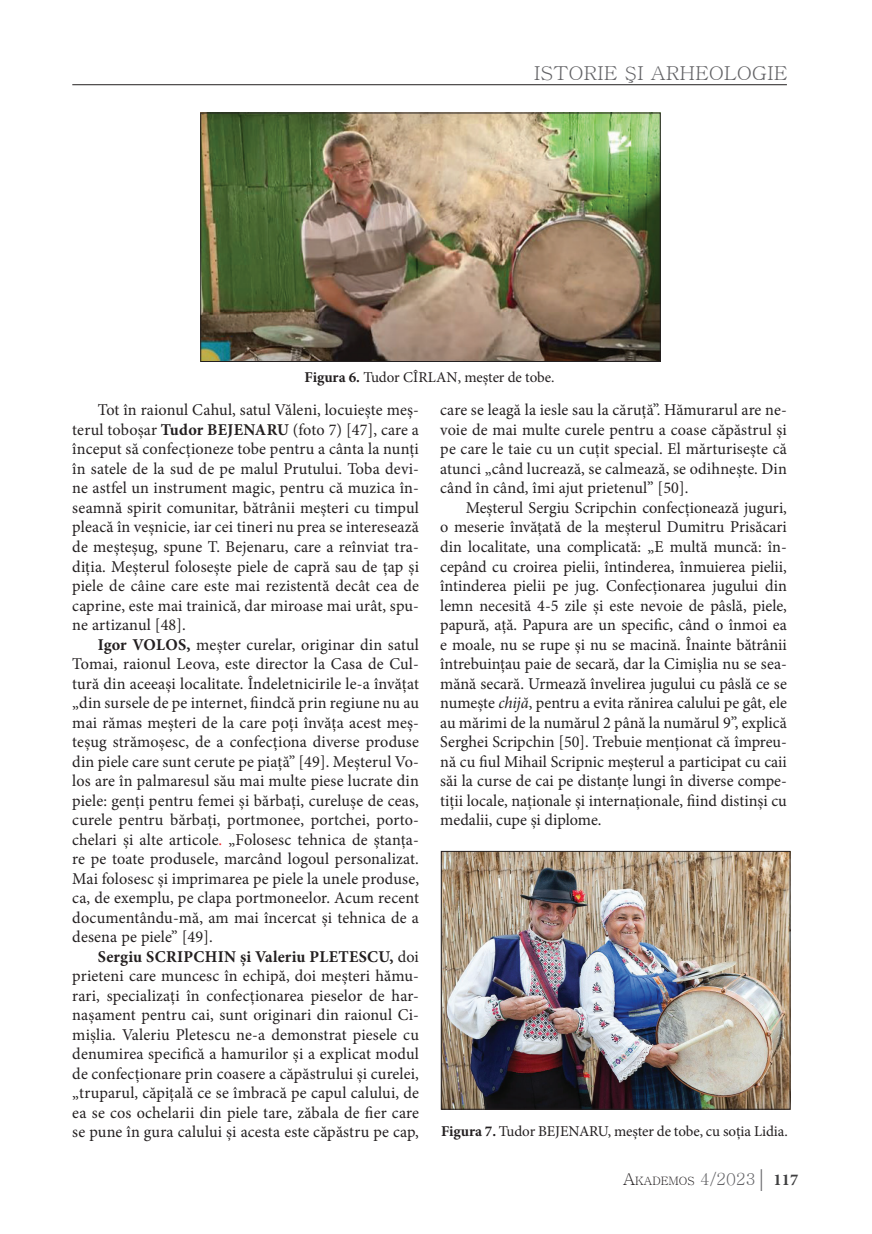
<style>
.page{position:relative;width:872px;height:1234px;background:#fff}
.page>*{position:absolute;margin:0;border:0;box-sizing:border-box;transform-origin:0 0}
.t1{font:19.2px "Batang";color:#636366;scale:1.06 1}
.t2{font:16.5px/19.5px "Minion Pro";letter-spacing:.005em;color:#231f20;text-align:justify}
.t3{font:15px "Minion Pro";letter-spacing:-.005em;color:#231f20}
.t4{font:11.55px "Batang";color:#231f20}
.s1{font-weight:700}
.s2{color:#ee1f23}
.s3{font-style:italic}
.s4{font-size:16.5px}
.s5{font-size:16.5px;color:#636366}
.s6{font-family:"Garamond";font-size:24px;color:#636366}
.s7{font-family:"Minion Pro";font-weight:700;font-size:16.5px;color:#3e3e3f}
</style>
<div class="page">
<hr style="left:72px;top:84px;width:715px;height:1px;background:#231f20">
<img style="left:202px;top:115px;width:456px;height:244px">
<div style="left:200px;top:113px;width:460px;height:248px;border:1px solid #231f20"></div>
<img style="left:443px;top:853px;width:345px;height:254px">
<div style="left:441px;top:851px;width:349px;height:258px;border:1px solid #231f20"></div>
<p class="t1" style="left:534px;top:64px;width:241px">ISTORIE ŞI ARHEOLOGIE</p>
<p class="t3" style="left:304px;top:367px;width:251px"><span class="s1">Figura 6.</span> Tudor CÎRLAN, meșter de tobe.</p>
<p class="t2" style="left:72px;top:400px;width:348px;text-indent:26px">Tot în raionul Cahul, satul Văleni, locuiește meș&shy;terul toboșar <span class="s1">Tudor BEJENARU</span> (foto 7) [47], care a început să confecționeze tobe pentru a cânta la nunți în satele de la sud de pe malul Prutului. Toba devi&shy;ne astfel un instrument magic, pentru că muzica în&shy;seamnă spirit comunitar, bătrânii meșteri cu timpul pleacă în veșnicie, iar cei tineri nu prea se interesează de meșteșug, spune T. Bejenaru, care a reînviat tra&shy;diția. Meșterul folosește piele de capră sau de țap și piele de câine care este mai rezistentă decât cea de caprine, este mai trainică, dar miroase mai urât, spu&shy;ne artizanul [48].</p>
<p class="t2" style="left:72px;top:634px;width:348px;text-indent:26px"><span class="s1">Igor VOLOS,</span> meșter curelar, originar din satul Tomai, raionul Leova, este director la Casa de Cul&shy;tură din aceeași localitate. Îndeletnicirile le-a învățat „din sursele de pe internet, fiindcă prin regiune nu au mai rămas meșteri de la care poți învăța acest meș&shy;teșug strămoșesc, de a confecționa diverse produse din piele care sunt cerute pe piață” [49]. Meșterul Vo&shy;los are în palmaresul său mai multe piese lucrate din piele: genți pentru femei și bărbați, curelușe de ceas, curele pentru bărbați, portmonee, portchei, porto&shy;chelari și alte articole<span class="s2">.</span> „Folosesc tehnica de ștanța&shy;re pe toate produsele, marcând logoul personalizat.<br>Mai folosesc și imprimarea pe piele la unele produse, ca, de exemplu, pe clapa portmoneelor. Acum recent documentându-mă, am mai încercat și tehnica de a desena pe piele” [49].</p>
<p class="t2" style="left:72px;top:946px;width:348px;text-indent:26px"><span class="s1">Sergiu SCRIPCHIN și Valeriu PLETESCU,</span> doi prieteni care muncesc în echipă, doi meșteri hămu&shy;rari, specializați în confecționarea pieselor de har&shy;nașament pentru cai, sunt originari din raionul Ci&shy;mișlia. Valeriu Pletescu ne-a demonstrat piesele cu denumirea specifică a hamurilor și a explicat modul de confecționare prin coasere a căpăstrului și curelei, „truparul, căpițală ce se îmbracă pe capul calului, de ea se cos ochelarii din piele tare, zăbala de fier care se pune în gura calului și acesta este căpăstru pe cap,</p>
<p class="t2" style="left:440px;top:400px;width:348px">care se leagă la iesle sau la căruță”. Hămurarul are ne&shy;voie de mai multe curele pentru a coase căpăstrul și pe care le taie cu un cuțit special. El mărturisește că atunci „când lucrează, se calmează, se odihnește. Din când în când, îmi ajut prietenul” [50].</p>
<p class="t2" style="left:440px;top:498px;width:348px;text-indent:26px">Meșterul Sergiu Scripchin confecționează juguri, o meserie învățată de la meșterul Dumitru Prisăcari din localitate, una complicată: „E multă muncă: în&shy;cepând cu croirea pielii, întinderea, înmuierea pielii, întinderea pielii pe jug. Confecționarea jugului din lemn necesită 4-5 zile și este nevoie de pâslă, piele, papură, ață. Papura are un specific, când o înmoi ea e moale, nu se rupe și nu se macină. Înainte bătrânii întrebuințau paie de secară, dar la Cimișlia nu se sea&shy;mănă secară. Urmează învelirea jugului cu pâslă ce se numește <span class="s3">chijă</span>, pentru a evita rănirea calului pe gât, ele au mărimi de la numărul 2 până la numărul 9”, explică Serghei Scripchin [50]. Trebuie menționat că împreu&shy;nă cu fiul Mihail Scripnic meșterul a participat cu caii săi la curse de cai pe distanțe lungi în diverse compe&shy;tiții locale, naționale și internaționale, fiind distinși cu medalii, cupe și diplome.</p>
<p class="t3" style="left:441px;top:1121px;width:348px"><span class="s1">Figura 7.</span> Tudor BEJENARU, meșter de tobe, cu soția Lidia.</p>
<p class="t4" style="left:623px;top:1175px;width:177px"><span class="s4">A</span>KADEMOS <span class="s5">4/2023</span><span class="s6">|</span> <span class="s7">117</span></p>
</div>
